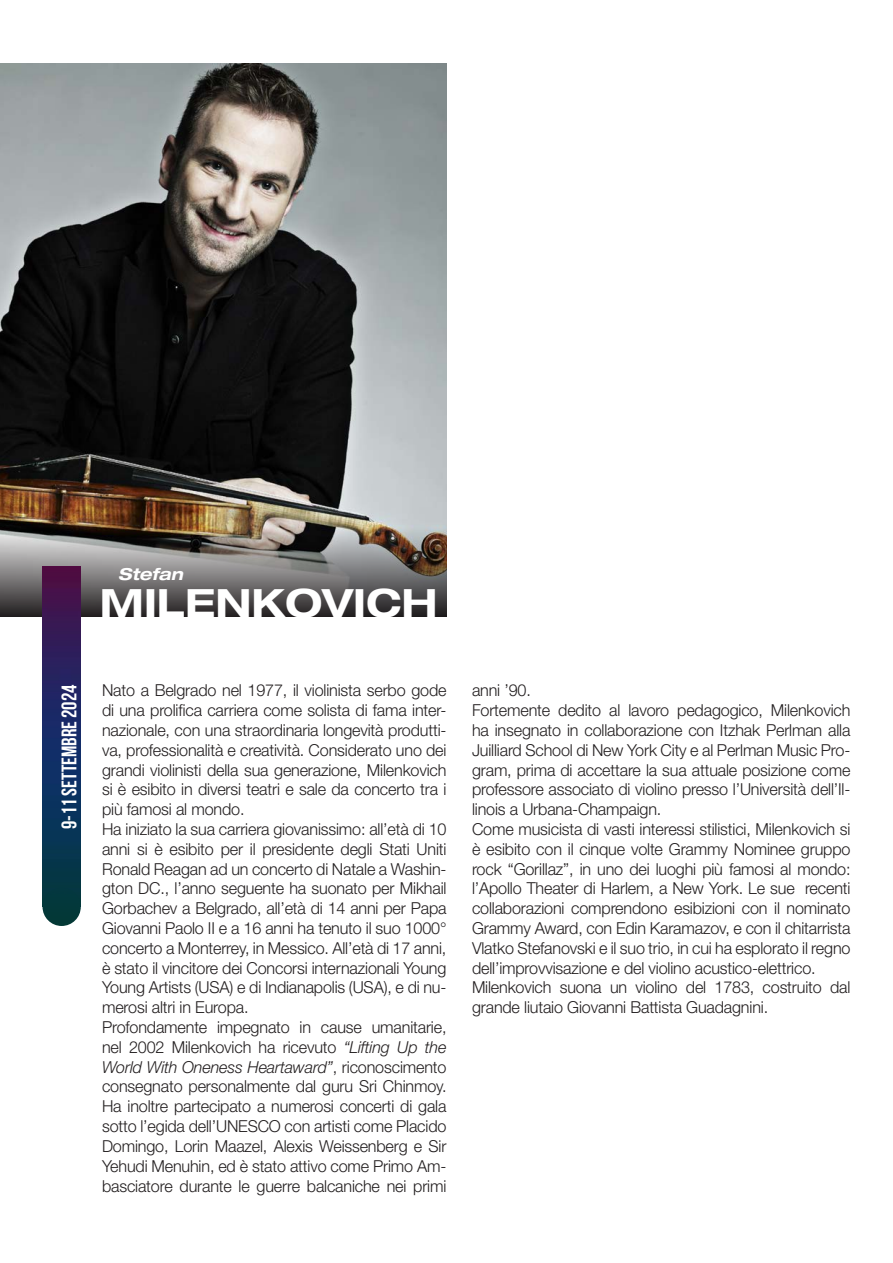
<style>
.page{position:relative;width:893px;height:1263px;background:#fff}
.page>*{position:absolute;margin:0;border:0;box-sizing:border-box;transform-origin:0 0}
.t1{font:700 expanded 39px "Helvetica Neue LT Std";color:#fff}
.t2{font:700 21px "Bebas Neue";color:#fff}
.t3{font:300 16.5px/19.8px "Helvetica Neue LT Std";letter-spacing:-.01em;color:#231f20}
.t4{font:italic 700 expanded 16.5px "Helvetica Neue LT Std";color:#fff}
.s1{font-style:italic}
</style>
<div class="page">
<img style="left:0;top:64px;width:446px;height:463px">
<img style="left:0;top:527px;width:446px;height:90px">
<img style="left:43px;top:567px;width:38px;height:336px">
<img style="left:43px;top:888px;width:38px;height:38px;border-radius:19px">
<p class="t4" style="left:118px;top:564px;width:66px">Stefan</p>
<h1 class="t1" style="left:100px;top:579px;width:339px">MILENKOVICH</h1>
<p class="t2" style="left:58px;top:829px;width:146px;rotate:-90deg">9-11 settembre 2024</p>
<p class="t3" style="left:102px;top:680px;width:346px">Nato a Belgrado nel 1977, il violinista serbo gode di una prolifica carriera come solista di fama inter&shy;nazionale, con una straordinaria longevità produtti&shy;va, professionalità e creatività. Considerato uno dei grandi violinisti della sua generazione, Milenkovich si è esibito in diversi teatri e sale da concerto tra i più famosi al mondo.<br>Ha iniziato la sua carriera giovanissimo: all’età di 10 anni si è esibito per il presidente degli Stati Uniti Ronald Reagan ad un concerto di Natale a Washin&shy;gton DC., l’anno seguente ha suonato per Mikhail Gorbachev a Belgrado, all’età di 14 anni per Papa Giovanni Paolo II e a 16 anni ha tenuto il suo 1000° concerto a Monterrey, in Messico. All’età di 17 anni, è stato il vincitore dei Concorsi internazionali Young Young Artists (USA) e di Indianapolis (USA), e di nu&shy;merosi altri in Europa.<br>Profondamente impegnato in cause umanitarie, nel 2002 Milenkovich ha ricevuto <span class="s1">“Lifting Up the World With Oneness Heartaward”</span>, riconoscimento consegnato personalmente dal guru Sri Chinmoy.<br>Ha inoltre partecipato a numerosi concerti di gala sotto l’egida dell’UNESCO con artisti come Placido Domingo, Lorin Maazel, Alexis Weissenberg e Sir Yehudi Menuhin, ed è stato attivo come Primo Am&shy;basciatore durante le guerre balcaniche nei primi</p>
<p class="t3" style="left:472px;top:680px;width:380px">anni ’90.<br>Fortemente dedito al lavoro pedagogico, Milenkovich ha insegnato in collaborazione con Itzhak Perlman alla Juilliard School di New York City e al Perlman Music Pro&shy;gram, prima di accettare la sua attuale posizione come professore associato di violino presso l’Università dell’Il&shy;linois a Urbana-Champaign.<br>Come musicista di vasti interessi stilistici, Milenkovich si è esibito con il cinque volte Grammy Nominee gruppo rock “Gorillaz”, in uno dei luoghi più famosi al mondo: l’Apollo Theater di Harlem, a New York. Le sue recenti collaborazioni comprendono esibizioni con il nominato Grammy Award, con Edin Karamazov, e con il chitarrista Vlatko Stefanovski e il suo trio, in cui ha esplorato il regno dell’improvvisazione e del violino acustico-elettrico.<br>Milenkovich suona un violino del 1783, costruito dal grande liutaio Giovanni Battista Guadagnini.</p>
</div>
